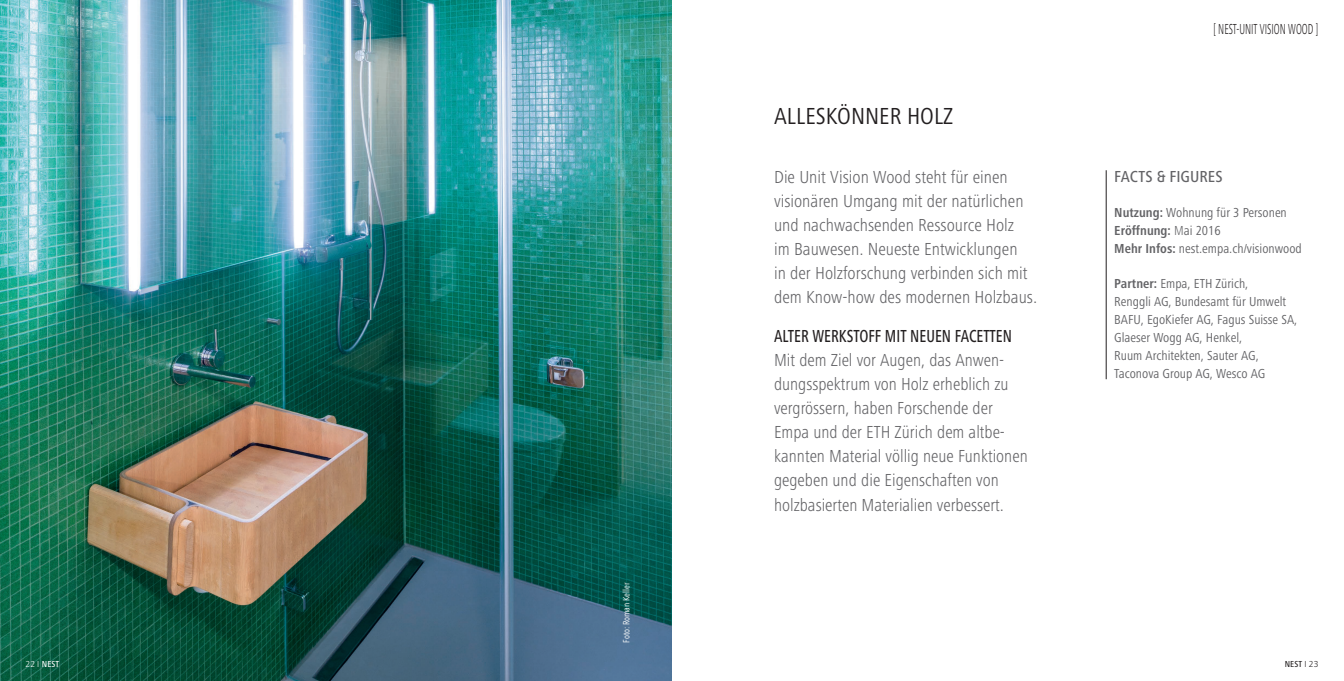
<style>
.page{position:relative;width:1344px;height:681px;background:#fff}
.page>*{position:absolute;margin:0;border:0;box-sizing:border-box;transform-origin:0 0}
.Titelzeile{font:condensed 24px "Frutiger Next Pro";color:#231f20}
._080_gt_stoff_x08{font:300 condensed 18px/24px "Frutiger Next Pro";color:#636366}
._080_gt_zwischentite{font:500 condensed 18px "Frutiger Next Pro";color:#231f20;scale:.85 1}
._080_gt_stoff_Biobox{font:500 condensed 16.5px "Frutiger Next Pro";color:#636366}
._101_rubriktitel_obe{font:300 condensed 15px "Frutiger Next Pro";color:#231f20;scale:.7 1}
._080_gt_stoff_Biobox-2{font:condensed 13.5px/18px "Frutiger Next Pro";color:#636366}
._100_foto-bylines_x1{font:9px "Avenir Next Condensed";color:#fff}
.t1{font:500 condensed 9px "Frutiger Next Pro";color:#fff}
.t2{font:500 condensed 9px "Frutiger Next Pro";color:#231f20}
.s1{font-weight:700}
.s2{font-weight:300}
.s3{font-weight:300;font-stretch:normal}
</style>
<div class="page">
<img style="left:0;top:0;width:672px;height:680px">
<hr style="left:1106px;top:170px;width:1px;height:209px;background:#231f20">
<p class="_100_foto-bylines_x1" style="left:618px;top:642px;width:61px;rotate:-90deg">Foto: Roman Keller</p>
<p class="Titelzeile" style="left:774px;top:102px;width:181px">ALLESKÖNNER HOLZ</p>
<p class="_080_gt_stoff_x08" style="left:774px;top:165px;width:265px">Die Unit Vision Wood steht für einen visionären Umgang mit der natürlichen und nachwachsenden Ressource Holz<br>im Bauwesen. Neueste Entwicklungen<br>in der Holzforschung verbinden sich mit dem Know-how des modernen Holzbaus.</p>
<p class="_080_gt_zwischentite" style="left:774px;top:326px;width:281px">ALTER WERKSTOFF MIT NEUEN FACETTEN</p>
<p class="_080_gt_stoff_x08" style="left:774px;top:348px;width:255px">Mit dem Ziel vor Augen, das Anwen&shy;dungsspektrum von Holz erheblich zu vergrössern, haben Forschende der Empa und der ETH Zürich dem altbe&shy;kannten Material völlig neue Funktionen gegeben und die Eigenschaften von holzbasierten Materialien verbessert.</p>
<p class="_101_rubriktitel_obe" style="left:1213px;top:20px;width:152px">[ NEST-UNIT VISION WOOD ]</p>
<p class="_080_gt_stoff_Biobox" style="left:1114px;top:167px;width:110px">FACTS &amp; FIGURES</p>
<p class="_080_gt_stoff_Biobox-2" style="left:1114px;top:203px;width:189px"><span class="s1">Nutzung:</span> Wohnung für 3 Personen<br><span class="s1">Eröffnung:</span> <span class="s2">M</span>ai 2016<br><span class="s1">Mehr Infos:</span> nest.empa.ch/visionwood</p>
<p class="_080_gt_stoff_Biobox-2" style="left:1114px;top:274px;width:185px"><span class="s1">Partner:</span> Empa, ETH Zürich,<br>Renggli AG, Bundesamt für Umwelt<br>BAFU, EgoKiefer AG, Fagus Suisse SA,<br>Glaeser Wogg AG, Henkel,<br>Ruum Architekten, Sauter AG,<br>Taconova Group AG, Wesco AG</p>
<p class="t1" style="left:26px;top:658px;width:35px"><span class="s3">22 I</span> NEST</p>
<p class="t2" style="left:1284px;top:658px;width:35px">NEST <span class="s3">I 23</span></p>
</div>
